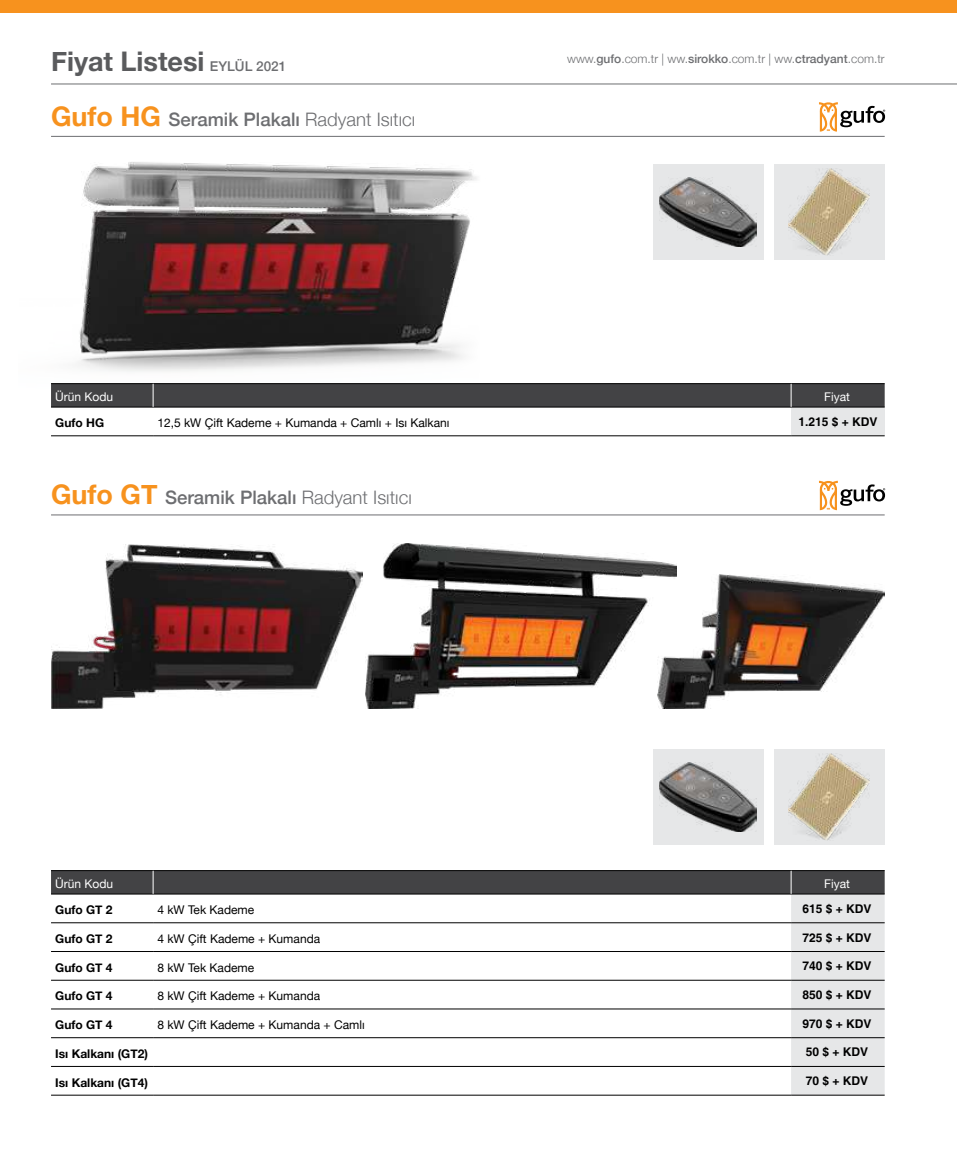
<style>
.page{position:relative;width:957px;height:1149px;background:#fff}
.page>*{position:absolute;margin:0;border:0;box-sizing:border-box;transform-origin:0 0}
.t1{font:700 27px "Helvetica Neue";color:#5a5b5d}
.t2{font:500 18.6px "Helvetica Neue";color:#6d6e71}
.t3{font:500 13.5px "Helvetica Neue";color:#6d6e71}
.t4{font:12px "Helvetica Neue";color:#000}
.t5{font:700 12px "Helvetica Neue";color:#000}
.t6{font:700 12px "Helvetica";color:#000}
.t7{font:300 12px "Helvetica Neue";color:#6d6e71}
.t8{font:12px "Helvetica Neue";color:#fff}
.s1{font-weight:500}
.s2{font-weight:700;font-size:27px;color:#f7921e}
.s3{font-weight:300}
</style>
<div class="page">
<hr style="left:51px;top:84px;width:906px;height:1px;background:#6d6e71">
<hr style="left:51px;top:136px;width:833px;height:1px;background:#6d6e71">
<img style="left:51px;top:162px;width:498px;height:246px">
<div style="left:791px;top:407px;width:93px;height:28px;background:#e6e7e8"></div>
<hr style="left:51px;top:435px;width:102px;height:1px;background:#000">
<hr style="left:153px;top:435px;width:638px;height:1px;background:#000">
<hr style="left:791px;top:435px;width:93px;height:1px;background:#000">
<svg style="left:51px;top:383px;width:833px;height:24px;background:#404041"></svg>
<div style="left:0;top:0;width:957px;height:13px;background:#f7921e"></div>
<div style="left:774px;top:164px;width:110px;height:96px;background:#e6e7e8"></div>
<img style="left:788px;top:169px;width:81px;height:86px">
<div style="left:653px;top:164px;width:110px;height:96px;background:#e6e7e8"></div>
<img style="left:660px;top:178px;width:96px;height:68px">
<hr style="left:791px;top:1094px;width:93px;height:1px;background:#000">
<hr style="left:51px;top:1094px;width:102px;height:1px;background:#000">
<hr style="left:153px;top:1094px;width:638px;height:1px;background:#000">
<svg style="left:51px;top:870px;width:833px;height:224px"></svg>
<hr style="left:51px;top:514px;width:833px;height:1px;background:#6d6e71">
<svg style="left:819px;top:480px;width:66px;height:30px"></svg>
<svg style="left:819px;top:102px;width:66px;height:30px"></svg>
<img style="left:677px;top:574px;width:207px;height:133px">
<img style="left:366px;top:543px;width:311px;height:164px">
<img style="left:51px;top:544px;width:312px;height:163px">
<div style="left:774px;top:749px;width:110px;height:95px;background:#e6e7e8"></div>
<img style="left:788px;top:753px;width:81px;height:86px">
<div style="left:653px;top:749px;width:110px;height:95px;background:#e6e7e8"></div>
<img style="left:660px;top:762px;width:96px;height:69px">
<h1 class="t1" style="left:51px;top:40px;width:155px">Fiyat Listesi</h1>
<p class="t7" style="left:567px;top:49px;width:319px">www.<span class="s1">gufo</span>.com.tr | ww.<span class="s1">sirokko</span>.com.tr | ww.<span class="s1">ctradyant</span>.com.tr</p>
<p class="t3" style="left:210px;top:55px;width:78px">EYLÜL 2021</p>
<h2 class="t2" style="left:51px;top:104px;width:366px"><span class="s2">Gufo HG</span> Seramik Plakalı <span class="s3">Radyant Isıtıcı</span></h2>
<p class="t8" style="left:55px;top:388px;width:60px">Ürün Kodu</p>
<p class="t8" style="left:824px;top:388px;width:27px">Fiyat</p>
<p class="t5" style="left:55px;top:413px;width:50px">Gufo HG</p>
<p class="t4" style="left:157px;top:414px;width:294px">12,5 kW Çift Kademe + Kumanda + Camlı + Isı Kalkanı</p>
<p class="t6" style="left:798px;top:414px;width:81px">1.215 $ + KDV</p>
<h2 class="t2" style="left:51px;top:482px;width:362px"><span class="s2">Gufo GT</span> Seramik Plakalı <span class="s3">Radyant Isıtıcı</span></h2>
<p class="t8" style="left:55px;top:874px;width:60px">Ürün Kodu</p>
<p class="t8" style="left:824px;top:874px;width:27px">Fiyat</p>
<p class="t5" style="left:55px;top:900px;width:59px">Gufo GT 2</p>
<p class="t4" style="left:157px;top:900px;width:98px">4 kW Tek Kademe</p>
<p class="t6" style="left:802px;top:900px;width:71px">615 $ + KDV</p>
<p class="t5" style="left:55px;top:929px;width:59px">Gufo GT 2</p>
<p class="t4" style="left:157px;top:929px;width:164px">4 kW Çift Kademe + Kumanda</p>
<p class="t6" style="left:802px;top:929px;width:71px">725 $ + KDV</p>
<p class="t5" style="left:55px;top:957px;width:59px">Gufo GT 4</p>
<p class="t4" style="left:157px;top:958px;width:98px">8 kW Tek Kademe</p>
<p class="t6" style="left:802px;top:958px;width:71px">740 $ + KDV</p>
<p class="t5" style="left:55px;top:986px;width:59px">Gufo GT 4</p>
<p class="t4" style="left:157px;top:987px;width:164px">8 kW Çift Kademe + Kumanda</p>
<p class="t6" style="left:802px;top:987px;width:71px">850 $ + KDV</p>
<p class="t5" style="left:55px;top:1015px;width:59px">Gufo GT 4</p>
<p class="t4" style="left:157px;top:1015px;width:209px">8 kW Çift Kademe + Kumanda + Camlı</p>
<p class="t6" style="left:802px;top:1015px;width:71px">970 $ + KDV</p>
<p class="t5" style="left:55px;top:1043px;width:94px">Isı Kalkanı (GT2)</p>
<p class="t6" style="left:806px;top:1044px;width:64px">50 $ + KDV</p>
<p class="t5" style="left:55px;top:1072px;width:94px">Isı Kalkanı (GT4)</p>
<p class="t6" style="left:806px;top:1073px;width:64px">70 $ + KDV</p>
</div>
